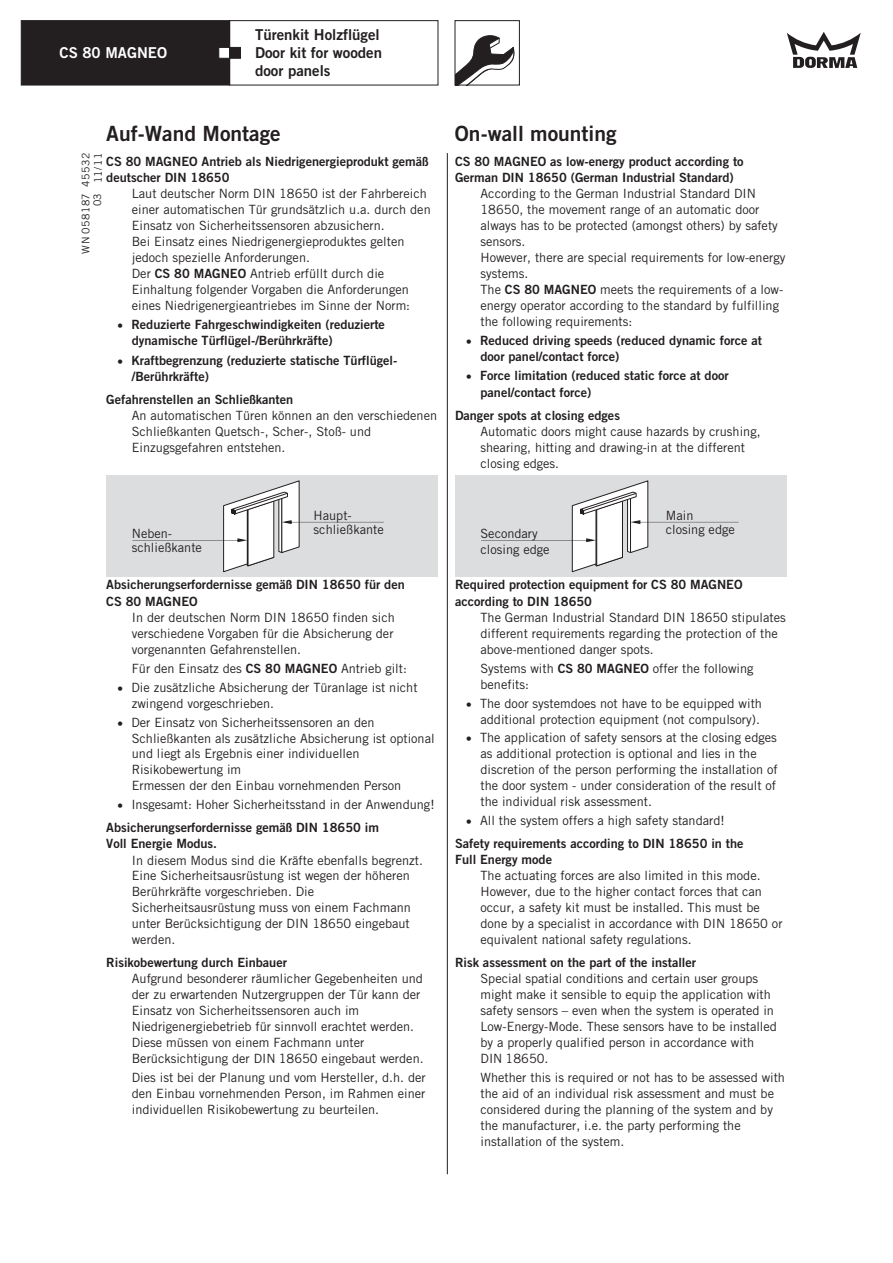
<style>
.page{position:relative;width:893px;height:1263px;background:#fff}
.page>*{position:absolute;margin:0;border:0;box-sizing:border-box;transform-origin:0 0}
.t1{font:21px "Trade Gothic Bold Two";color:#231f20}
.t2{font:15px/18.1px "Trade Gothic Bold Two";color:#231f20}
.t3{font:15px "Trade Gothic Bold Two";color:#fff}
.t4{font:12.75px/15.9px "Trade Gothic";color:#231f20}
.t5{font:12.75px/16.4px "Trade Gothic Bold Two";color:#231f20}
.t6{font:10.5px/12px "Trade Gothic";letter-spacing:.045em;color:#231f20;text-align:right}
.s1{font-family:"Trade Gothic Bold Two"}
</style>
<div class="page">
<svg style="left:787px;top:32px;width:74px;height:36px"></svg>
<div style="left:229px;top:20px;width:209px;height:65px;border:1px solid #231f20"></div>
<svg style="left:21px;top:20px;width:220px;height:66px;background:#2e2a2b"></svg>
<svg style="left:457px;top:35px;width:58px;height:48px"></svg>
<div style="left:455px;top:20px;width:65px;height:65px;border:1px solid #231f20"></div>
<div style="left:106px;top:476px;width:332px;height:101px;background:#dcdddf"></div>
<div style="left:455px;top:476px;width:332px;height:101px;background:#dcdddf"></div>
<svg style="left:133px;top:480px;width:251px;height:93px"></svg>
<svg style="left:481px;top:480px;width:258px;height:93px"></svg>
<hr style="left:447px;top:153px;width:1px;height:1021px;background:#231f20">
<p class="t3" style="left:60px;top:46px;width:109px">CS 80 MAGNEO</p>
<p class="t2" style="left:255px;top:27px;width:129px">Türenkit Holzflügel<br>Door kit for wooden door panels</p>
<h1 class="t1" style="left:106px;top:124px;width:176px">Auf-Wand Montage</h1>
<h1 class="t1" style="left:455px;top:124px;width:163px">On-wall mounting</h1>
<p class="t6" style="left:80px;top:254px;width:102px;rotate:-90deg">WN 058187 45532<br>11/11</p>
<p class="t5" style="left:106px;top:154px;width:324px">CS 80 MAGNEO Antrieb als Niedrigenergieprodukt gemäß deutscher DIN 18650</p>
<p class="t4" style="left:132px;top:185px;width:300px">Laut deutscher Norm DIN 18650 ist der Fahrbereich einer automatischen Tür grundsätzlich u.a. durch den Einsatz von Sicherheitssensoren abzusichern.<br>Bei Einsatz eines Niedrigenergieproduktes gelten jedoch spezielle Anforderungen.<br>Der <span class="s1">CS 80 MAGNEO</span> Antrieb erfüllt durch die Einhaltung folgender Vorgaben die Anforderungen eines Niedrigenergieantriebes im Sinne der Norm:</p>
<p class="t5" style="left:132px;top:317px;width:255px;text-indent:-14px">• Reduzierte Fahrgeschwindigkeiten (reduzierte dynamische Türflügel-/Berührkräfte)</p>
<p class="t5" style="left:132px;top:353px;width:267px;text-indent:-14px">• Kraftbegrenzung (reduzierte statische Türflügel-/Berührkräfte)</p>
<p class="t5" style="left:106px;top:392px;width:189px">Gefahrenstellen an Schließkanten</p>
<p class="t4" style="left:132px;top:407px;width:307px">An automatischen Türen können an den verschiedenen<br>Schließkanten Quetsch-, Scher-, Stoß- und<br>Einzugsgefahren entstehen.</p>
<p class="t6" style="left:91px;top:206px;width:15px;rotate:-90deg">03</p>
<p class="t5" style="left:455px;top:154px;width:290px">CS 80 MAGNEO as low-energy product according to<br>German DIN 18650 (German Industrial Standard)</p>
<p class="t4" style="left:480px;top:185px;width:306px">According to the German Industrial Standard DIN 18650, the movement range of an automatic door always has to be protected (amongst others) by safety sensors.<br>However, there are special requirements for low-energy systems.<br>The <span class="s1">CS 80 MAGNEO</span> meets the requirements of a low&shy;energy operator according to the standard by fulfilling the following requirements:</p>
<p class="t5" style="left:480px;top:333px;width:283px;text-indent:-14px">• Reduced driving speeds (reduced dynamic force at door panel/contact force)</p>
<p class="t5" style="left:480px;top:369px;width:250px;text-indent:-14px">• Force limitation (reduced static force at door panel/contact force)</p>
<p class="t5" style="left:455px;top:408px;width:167px">Danger spots at closing edges</p>
<p class="t4" style="left:480px;top:423px;width:282px">Automatic doors might cause hazards by crushing, shearing, hitting and drawing-in at the different closing edges.</p>
<p class="t4" style="left:314px;top:507px;width:40px">Haupt-</p>
<p class="t4" style="left:666px;top:507px;width:29px">Main</p>
<p class="t4" style="left:132px;top:525px;width:42px">Neben-</p>
<p class="t4" style="left:314px;top:521px;width:72px">schließkante</p>
<p class="t4" style="left:132px;top:539px;width:72px">schließkante</p>
<p class="t4" style="left:480px;top:525px;width:59px">Secondary</p>
<p class="t4" style="left:666px;top:521px;width:71px">closing edge</p>
<p class="t4" style="left:480px;top:541px;width:71px">closing edge</p>
<p class="t5" style="left:106px;top:577px;width:300px">Absicherungserfordernisse gemäß DIN 18650 für den<br>CS 80 MAGNEO</p>
<p class="t4" style="left:132px;top:609px;width:265px;text-align:justify">In der deutschen Norm DIN 18650 finden sich verschiedene Vorgaben für die Absicherung der vorgenannten Gefahrenstellen.</p>
<p class="t4" style="left:132px;top:660px;width:277px">Für den Einsatz des <span class="s1">CS 80 MAGNEO</span> Antrieb gilt:</p>
<p class="t4" style="left:132px;top:679px;width:287px;text-indent:-14px">• Die zusätzliche Absicherung der Türanlage ist nicht zwingend vorgeschrieben.</p>
<p class="t4" style="left:132px;top:714px;width:304px;text-indent:-14px">• Der Einsatz von Sicherheitssensoren an den Schließkanten als zusätzliche Absicherung ist optional und liegt als Ergebnis einer individuellen Risikobewertung im<br>Ermessen der den Einbau vornehmenden Person</p>
<p class="t4" style="left:117px;top:796px;width:319px">• Insgesamt: Hoher Sicherheitsstand in der Anwendung!</p>
<p class="t5" style="left:106px;top:820px;width:274px">Absicherungserfordernisse gemäß DIN 18650 im<br>Voll Energie Modus.</p>
<p class="t4" style="left:132px;top:852px;width:293px">In diesem Modus sind die Kräfte ebenfalls begrenzt.<br>Eine Sicherheitsausrüstung ist wegen der höheren Berührkräfte vorgeschrieben. Die Sicherheitsausrüstung muss von einem Fachmann unter Berücksichtigung der DIN 18650 eingebaut werden.</p>
<p class="t5" style="left:106px;top:955px;width:182px">Risikobewertung durch Einbauer</p>
<p class="t4" style="left:132px;top:970px;width:293px">Aufgrund besonderer räumlicher Gegebenheiten und der zu erwartenden Nutzergruppen der Tür kann der Einsatz von Sicherheitssensoren auch im Niedrigenergiebetrieb für sinnvoll erachtet werden.<br>Diese müssen von einem Fachmann unter Berücksichtigung der DIN 18650 eingebaut werden.</p>
<p class="t4" style="left:132px;top:1069px;width:295px;text-align:justify">Dies ist bei der Planung und vom Hersteller, d.h. der den Einbau vornehmenden Person, im Rahmen einer individuellen Risikobewertung zu beurteilen.</p>
<p class="t5" style="left:455px;top:577px;width:289px">Required protection equipment for CS 80 MAGNEO according to DIN 18650</p>
<p class="t4" style="left:480px;top:609px;width:307px">The German Industrial Standard DIN 18650 stipulates different requirements regarding the protection of the above-mentioned danger spots.</p>
<p class="t4" style="left:480px;top:660px;width:274px">Systems with <span class="s1">CS 80 MAGNEO</span> offer the following benefits:</p>
<p class="t4" style="left:466px;top:695px;width:297px;text-align:right">• The door systemdoes not have to be equipped with additional protection equipment (not compulsory).</p>
<p class="t4" style="left:480px;top:730px;width:299px;text-indent:-14px">• The application of safety sensors at the closing edges as additional protection is optional and lies in the discretion of the person performing the installation of the door system - under consideration of the result of the individual risk assessment.</p>
<p class="t4" style="left:466px;top:812px;width:260px">• All the system offers a high safety standard!</p>
<p class="t5" style="left:455px;top:836px;width:290px">Safety requirements according to DIN 18650 in the<br>Full Energy mode</p>
<p class="t4" style="left:480px;top:868px;width:304px">The actuating forces are also limited in this mode.<br>However, due to the higher contact forces that can occur, a safety kit must be installed. This must be done by a specialist in accordance with DIN 18650 or equivalent national safety regulations.</p>
<p class="t5" style="left:455px;top:955px;width:243px">Risk assessment on the part of the installer</p>
<p class="t4" style="left:480px;top:970px;width:298px">Special spatial conditions and certain user groups might make it sensible to equip the application with safety sensors – even when the system is operated in Low-Energy-Mode. These sensors have to be installed by a properly qualified person in accordance with DIN 18650.</p>
<p class="t4" style="left:480px;top:1069px;width:306px">Whether this is required or not has to be assessed with the aid of an individual risk assessment and must be considered during the planning of the system and by the manufacturer, i.e. the party performing the installation of the system.</p>
</div>
